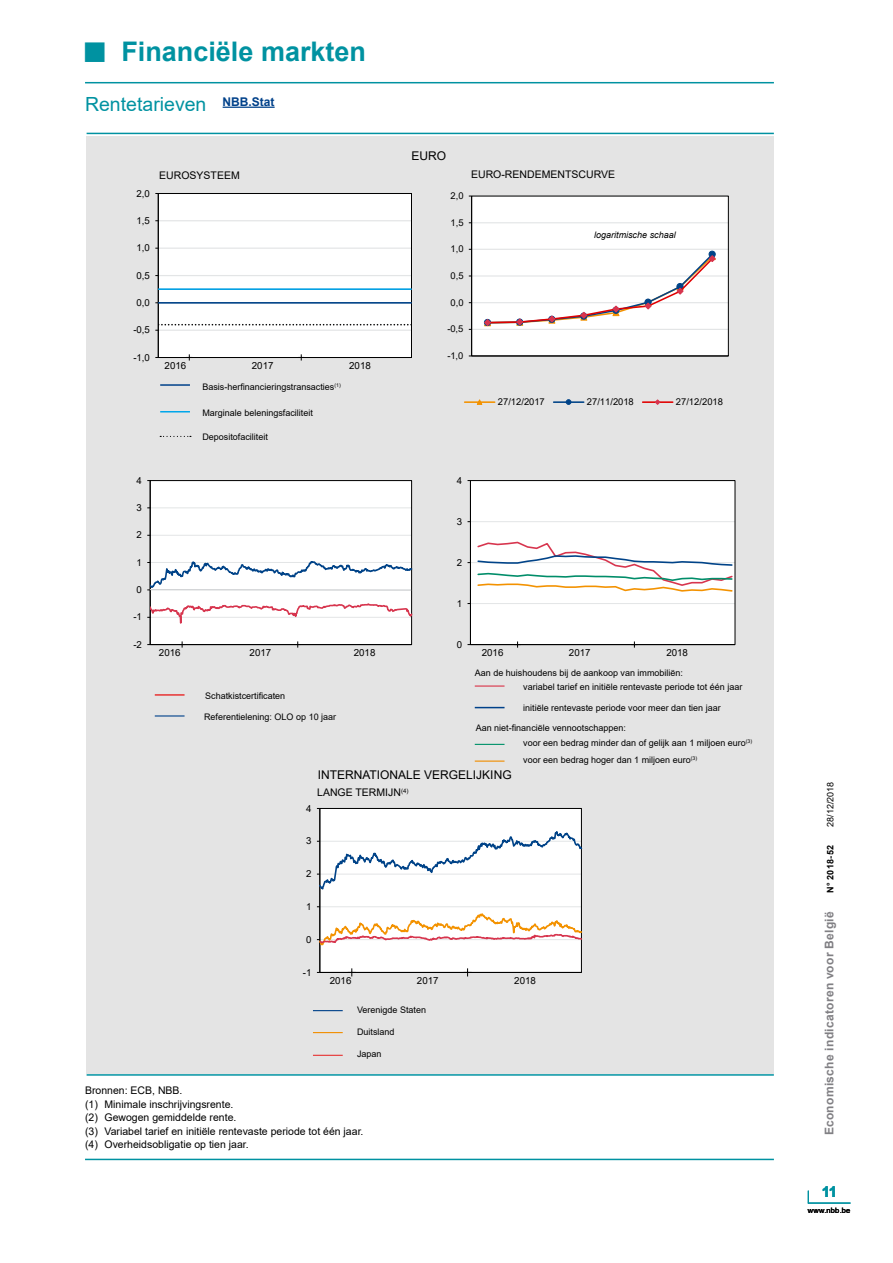
<style>
.page{position:relative;width:893px;height:1263px;background:#fff}
.page>*{position:absolute;margin:0;border:0;box-sizing:border-box;transform-origin:0 0}
.t1{font:700 27px "Arial";color:#0092a1}
.t2{font:19.5px "Arial";color:#0092a1}
.t3{font:700 15px "Arial";color:#0092a1}
.t4{font:700 12px "Arial";letter-spacing:.025em;color:#818084}
.t5{font:12px "Arial";color:#000}
.t6{font:700 12px "Arial";color:#00418a}
.t7{font:10.5px/13.5px "Arial";color:#000}
.t8{font:9.75px "Arial";color:#000}
.t9{font:9.6px "Arial";color:#000}
.t10{font:9.45px "Arial";letter-spacing:.005em;color:#000}
.t11{font:9px/13.6px "Arial";color:#000}
.t12{font:italic 9px "Arial";color:#000}
.t13{font:700 9px "Arial";letter-spacing:.025em;color:#000}
.t14{font:7.5px "Arial";letter-spacing:.025em;color:#000}
</style>
<div class="page">
<div style="left:87px;top:137px;width:687px;height:937px;background:#e4e4e4"></div>
<hr style="left:87px;top:133px;width:687px;height:1px;background:#0092a1">
<hr style="left:87px;top:1074px;width:687px;height:2px;background:#0092a1">
<hr style="left:160px;top:384px;width:30px;height:2px;background:#00418a">
<hr style="left:160px;top:411px;width:30px;height:1px;background:#00a6eb">
<svg style="left:160px;top:436px;width:31px;height:1px"></svg>
<hr style="left:155px;top:694px;width:30px;height:2px;background:#e73333">
<hr style="left:155px;top:715px;width:30px;height:1px;background:#00418a">
<svg style="left:475px;top:707px;width:29px;height:1px"></svg>
<hr style="left:475px;top:685px;width:29px;height:2px;background:#da3449">
<svg style="left:475px;top:744px;width:29px;height:1px"></svg>
<hr style="left:475px;top:760px;width:29px;height:2px;background:#f18e00">
<hr style="left:313px;top:1010px;width:30px;height:1px;background:#00418a">
<hr style="left:313px;top:1032px;width:30px;height:1px;background:#f18e00">
<hr style="left:313px;top:1055px;width:30px;height:1px;background:#e73333">
<div style="left:158px;top:193px;width:253px;height:164px;background:#fff"></div>
<hr style="left:158px;top:275px;width:253px;height:1px;background:#e3e5e6">
<hr style="left:158px;top:248px;width:253px;height:1px;background:#e3e5e6">
<hr style="left:158px;top:220px;width:253px;height:1px;background:#e3e5e6">
<div style="left:158px;top:193px;width:254px;height:165px;border:1px solid #000"></div>
<hr style="left:158px;top:193px;width:1px;height:164px;background:#000">
<hr style="left:158px;top:357px;width:253px;height:1px;background:#000">
<svg style="left:155px;top:301px;width:257px;height:3px"></svg>
<svg style="left:158px;top:288px;width:254px;height:3px"></svg>
<svg style="left:155px;top:323px;width:257px;height:8px"></svg>
<svg style="left:186px;top:354px;width:6px;height:6px"></svg>
<svg style="left:298px;top:354px;width:6px;height:6px"></svg>
<div style="left:150px;top:481px;width:262px;height:164px;background:#fff"></div>
<hr style="left:150px;top:535px;width:262px;height:1px;background:#e3e5e6">
<hr style="left:150px;top:507px;width:262px;height:1px;background:#e3e5e6">
<hr style="left:150px;top:481px;width:1px;height:164px;background:#000">
<svg style="left:147px;top:601px;width:266px;height:47px"></svg>
<svg style="left:147px;top:556px;width:266px;height:35px"></svg>
<div style="left:470px;top:481px;width:265px;height:164px;background:#fff"></div>
<hr style="left:470px;top:603px;width:265px;height:1px;background:#e3e5e6">
<hr style="left:470px;top:562px;width:265px;height:1px;background:#e3e5e6">
<hr style="left:470px;top:521px;width:265px;height:1px;background:#e3e5e6">
<div style="left:470px;top:480px;width:265px;height:165px;border:1px solid #000"></div>
<hr style="left:470px;top:481px;width:1px;height:164px;background:#000">
<hr style="left:470px;top:644px;width:265px;height:1px;background:#000">
<svg style="left:477px;top:541px;width:257px;height:52px"></svg>
<svg style="left:514px;top:641px;width:7px;height:7px"></svg>
<svg style="left:631px;top:641px;width:6px;height:7px"></svg>
<div style="left:320px;top:808px;width:261px;height:164px;background:#fff"></div>
<div style="left:320px;top:808px;width:262px;height:165px;border:1px solid #000"></div>
<hr style="left:320px;top:808px;width:1px;height:164px;background:#000">
<hr style="left:320px;top:972px;width:261px;height:1px;background:#000">
<svg style="left:317px;top:827px;width:265px;height:67px"></svg>
<svg style="left:317px;top:906px;width:265px;height:44px"></svg>
<svg style="left:348px;top:968px;width:8px;height:8px"></svg>
<svg style="left:463px;top:968px;width:9px;height:8px"></svg>
<div style="left:472px;top:196px;width:256px;height:160px;background:#fff"></div>
<hr style="left:472px;top:329px;width:256px;height:1px;background:#e3e5e6">
<hr style="left:472px;top:302px;width:256px;height:1px;background:#e3e5e6">
<hr style="left:472px;top:275px;width:256px;height:2px;background:#e3e5e6">
<hr style="left:472px;top:249px;width:256px;height:1px;background:#e3e5e6">
<hr style="left:472px;top:222px;width:256px;height:1px;background:#e3e5e6">
<div style="left:471px;top:196px;width:257px;height:160px;border:1px solid #000"></div>
<hr style="left:471px;top:196px;width:1px;height:160px;background:#000">
<hr style="left:472px;top:356px;width:256px;height:1px;background:#000">
<svg style="left:483px;top:251px;width:233px;height:76px"></svg>
<hr style="left:465px;top:401px;width:30px;height:2px;background:#f39200">
<svg style="left:476px;top:399px;width:7px;height:6px"></svg>
<hr style="left:554px;top:401px;width:30px;height:2px;background:#004388">
<svg style="left:566px;top:399px;width:5px;height:6px"></svg>
<hr style="left:643px;top:401px;width:30px;height:2px;background:#e00000">
<svg style="left:654px;top:399px;width:7px;height:6px"></svg>
<hr style="left:85px;top:82px;width:689px;height:1px;background:#0092a1">
<hr style="left:85px;top:1159px;width:689px;height:1px;background:#0092a1">
<svg style="left:808px;top:1191px;width:1px;height:12px"></svg>
<hr style="left:808px;top:1203px;width:42px;height:1px;background:#0092a1">
<hr style="left:223px;top:107px;width:52px;height:1px;background:#00418a">
<h1 class="t1" style="left:121px;top:33px;width:246px">Financiële markten</h1>
<h2 class="t2" style="left:85px;top:91px;width:123px">Rentetarieven</h2>
<h3 class="t6" style="left:223px;top:93px;width:53px">NBB.Stat</h3>
<p class="t9" style="left:137px;top:187px;width:15px">2,0</p>
<p class="t9" style="left:137px;top:214px;width:15px">1,5</p>
<p class="t9" style="left:137px;top:241px;width:15px">1,0</p>
<p class="t9" style="left:137px;top:269px;width:15px">0,5</p>
<p class="t9" style="left:137px;top:296px;width:15px">0,0</p>
<p class="t9" style="left:133px;top:323px;width:18px">-0,5</p>
<p class="t9" style="left:133px;top:351px;width:18px">-1,0</p>
<p class="t7" style="left:159px;top:169px;width:82px">EUROSYSTEEM</p>
<p class="t8" style="left:165px;top:359px;width:23px">2016</p>
<p class="t8" style="left:252px;top:359px;width:23px">2017</p>
<p class="t8" style="left:349px;top:359px;width:23px">2018</p>
<p class="t11" style="left:202px;top:380px;width:140px">Basis-herfinancieringstransacties<sup>(1)</sup></p>
<p class="t11" style="left:202px;top:406px;width:112px">Marginale beleningsfaciliteit</p>
<p class="t11" style="left:202px;top:430px;width:67px">Depositofaciliteit</p>
<p class="t9" style="left:137px;top:474px;width:7px">4</p>
<p class="t9" style="left:137px;top:501px;width:7px">3</p>
<p class="t9" style="left:137px;top:528px;width:7px">2</p>
<p class="t9" style="left:137px;top:556px;width:7px">1</p>
<p class="t9" style="left:137px;top:583px;width:7px">0</p>
<p class="t9" style="left:133px;top:610px;width:10px">-1</p>
<h3 class="t5" style="left:411px;top:147px;width:36px">EURO</h3>
<p class="t10" style="left:450px;top:189px;width:15px">2,0</p>
<p class="t10" style="left:450px;top:216px;width:15px">1,5</p>
<p class="t10" style="left:450px;top:242px;width:15px">1,0</p>
<p class="t10" style="left:450px;top:269px;width:15px">0,5</p>
<p class="t10" style="left:450px;top:296px;width:15px">0,0</p>
<p class="t10" style="left:447px;top:322px;width:18px">-0,5</p>
<p class="t10" style="left:447px;top:349px;width:18px">-1,0</p>
<p class="t7" style="left:471px;top:168px;width:145px">EURO-RENDEMENTSCURVE</p>
<p class="t12" style="left:594px;top:229px;width:83px">logaritmische schaal</p>
<p class="t10" style="left:498px;top:395px;width:48px">27/12/2017</p>
<p class="t10" style="left:587px;top:395px;width:48px">27/11/2018</p>
<p class="t10" style="left:676px;top:395px;width:48px">27/12/2018</p>
<p class="t9" style="left:457px;top:474px;width:7px">4</p>
<p class="t9" style="left:457px;top:515px;width:7px">3</p>
<p class="t9" style="left:457px;top:556px;width:7px">2</p>
<p class="t9" style="left:457px;top:597px;width:7px">1</p>
<p class="t9" style="left:133px;top:638px;width:10px">-2</p>
<p class="t9" style="left:457px;top:638px;width:7px">0</p>
<p class="t8" style="left:159px;top:646px;width:23px">2016</p>
<p class="t8" style="left:250px;top:646px;width:23px">2017</p>
<p class="t8" style="left:354px;top:646px;width:23px">2018</p>
<p class="t8" style="left:482px;top:646px;width:23px">2016</p>
<p class="t8" style="left:569px;top:646px;width:23px">2017</p>
<p class="t8" style="left:666px;top:646px;width:23px">2018</p>
<p class="t11" style="left:205px;top:689px;width:82px">Schatkistcertificaten</p>
<p class="t11" style="left:204px;top:710px;width:134px">Referentielening: OLO op 10 jaar</p>
<p class="t11" style="left:523px;top:666px;width:221px;text-indent:-48px">Aan de huishoudens bij de aankoop van immobiliën:<br>variabel tarief en initiële rentevaste periode tot één jaar</p>
<p class="t11" style="left:476px;top:698px;width:247px;line-height:19.6px;text-indent:47px">initiële rentevaste periode voor meer dan tien jaar<br>Aan niet-financiële vennootschappen:</p>
<p class="t11" style="left:523px;top:735px;width:231px;line-height:16.8px">voor een bedrag minder dan of gelijk aan 1 miljoen euro<sup>(3) </sup>voor een bedrag hoger dan 1 miljoen euro<sup>(3)</sup></p>
<h3 class="t5" style="left:318px;top:767px;width:195px">INTERNATIONALE VERGELIJKING</h3>
<p class="t7" style="left:317px;top:786px;width:93px">LANGE TERMIJN<sup>(4)</sup></p>
<p class="t9" style="left:306px;top:801px;width:7px">4</p>
<p class="t9" style="left:306px;top:834px;width:7px">3</p>
<p class="t9" style="left:306px;top:867px;width:7px">2</p>
<p class="t9" style="left:306px;top:900px;width:7px">1</p>
<p class="t9" style="left:306px;top:933px;width:7px">0</p>
<p class="t9" style="left:303px;top:965px;width:10px">-1</p>
<p class="t8" style="left:330px;top:973px;width:23px">2016</p>
<p class="t8" style="left:417px;top:973px;width:23px">2017</p>
<p class="t8" style="left:514px;top:973px;width:23px">2018</p>
<p class="t11" style="left:357px;top:1003px;width:71px">Verenigde Staten</p>
<p class="t11" style="left:357px;top:1025px;width:39px">Duitsland</p>
<p class="t11" style="left:357px;top:1047px;width:26px">Japan</p>
<p class="t7" style="left:85px;top:1083px;width:280px">Bronnen: ECB, NBB.<br>(1) Minimale inschrijvingsrente.<br>(2) Gewogen gemiddelde rente.<br>(3) Variabel tarief en initiële rentevaste periode tot één jaar. (4) Overheidsobligatie op tien jaar.</p>
<p class="t11" style="left:823px;top:827px;width:47px;rotate:-90deg">28/12/2018</p>
<p class="t13" style="left:824px;top:893px;width:50px;rotate:-90deg">N° 2018-52</p>
<h3 class="t4" style="left:821px;top:1135px;width:226px;rotate:-90deg">Economische indicatoren voor België</h3>
<h3 class="t3" style="left:821px;top:1181px;width:17px">11</h3>
<p class="t14" style="left:808px;top:1205px;width:44px">www.nbb.be</p>
</div>
